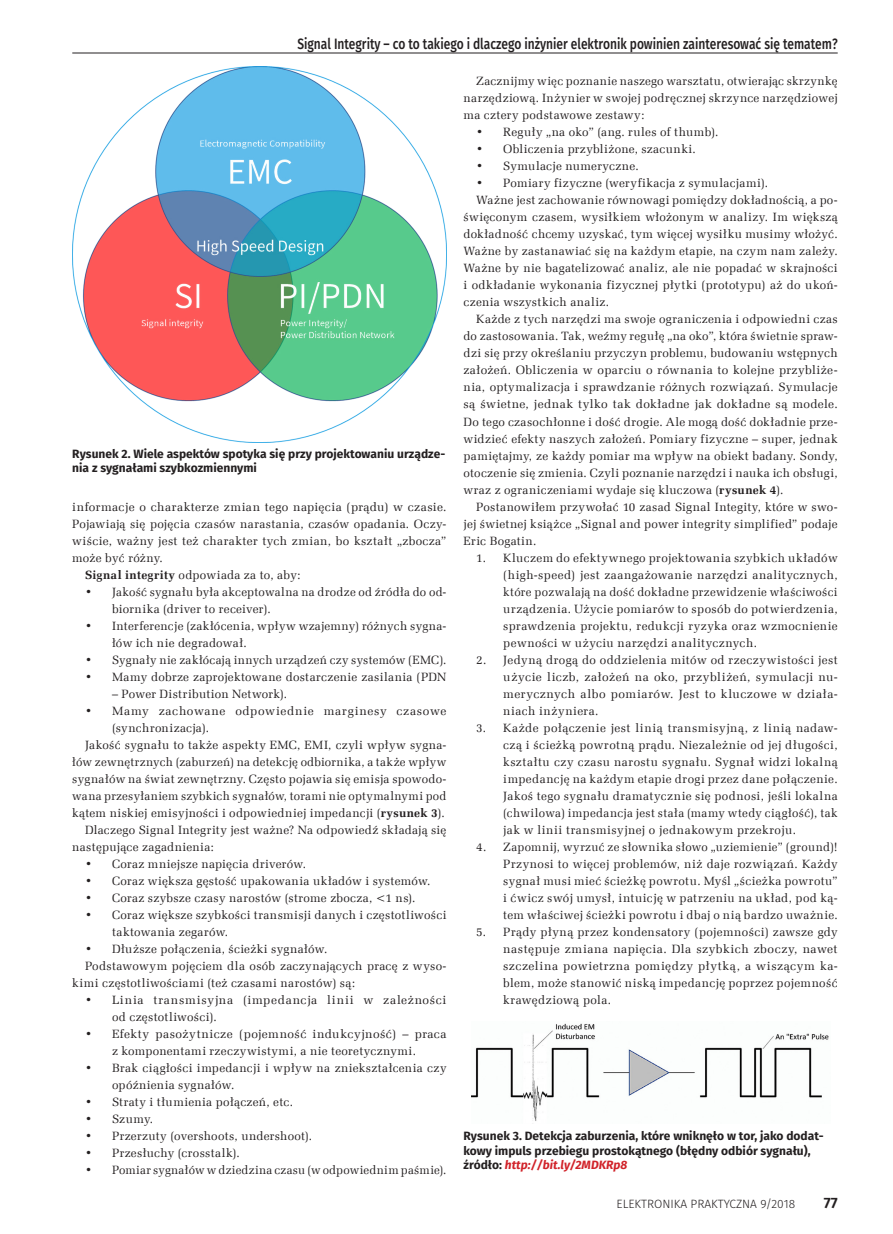
<style>
.page{position:relative;width:893px;height:1234px;background:#fff}
.page>*{position:absolute;margin:0;border:0;box-sizing:border-box;transform-origin:0 0}
.t1{font:500 15px "Fira Sans";color:#231f20;scale:.8 1}
.t2{font:600 15px "Fira Sans";color:#231f20}
._1_Body{font:12px/17px "Zapf Ellipt EU";letter-spacing:.03em;color:#231f20;text-align:justify}
._4_Podpis{font:700 12px/14.4px "Fira Sans";color:#231f20}
._1_Body-2{font:12px/17px "Zapf Ellipt EU";letter-spacing:.055em;color:#231f20}
._1_Body-3{font:12px/17px "Zapf Ellipt EU";letter-spacing:.05em;color:#231f20}
.t3{font:300 12px "Fira Sans";color:#231f20}
.s1{font-weight:700}
.s2{font-style:italic;color:#d1232a}
</style>
<div class="page">
<img style="left:72px;top:67px;width:374px;height:375px">
<hr style="left:72px;top:53px;width:766px;height:1px;background:#231f20">
<img style="left:471px;top:1023px;width:358px;height:98px">
<p class="t1" style="left:297px;top:32px;width:677px">Signal Integrity – co to takiego i dlaczego inżynier elektronik powinien zainteresować się tematem?</p>
<p class="_4_Podpis" style="left:72px;top:445px;width:374px">Rysunek 2. Wiele aspektów spotyka się przy projektowaniu urządze&shy;nia z sygnałami szybkozmiennymi</p>
<p class="_1_Body" style="left:72px;top:498px;width:376px">informacje o charakterze zmian tego napięcia (prądu) w czasie.<br>Pojawiają się pojęcia czasów narastania, czasów opadania. Oczy&shy;wiście, ważny jest też charakter tych zmian, bo kształt „zbocza” może być różny.</p>
<p class="_1_Body" style="left:85px;top:566px;width:217px"><span class="s1">Signal integrity</span> odpowiada za to, aby:</p>
<p class="_1_Body" style="left:112px;top:583px;width:336px;text-indent:-27px">• Jakość sygnału była akceptowalna na drodze od źródła do od&shy;biornika (driver to receiver).</p>
<p class="_1_Body" style="left:112px;top:617px;width:336px;text-indent:-27px">• Interferencje (zakłócenia, wpływ wzajemny) różnych sygna&shy;łów ich nie degradował.</p>
<p class="_1_Body" style="left:85px;top:651px;width:363px">• Sygnały nie zakłócają innych urządzeń czy systemów (EMC).</p>
<p class="_1_Body" style="left:85px;top:668px;width:363px">• Mamy dobrze zaprojektowane dostarczenie zasilania (PDN</p>
<p class="_1_Body" style="left:112px;top:685px;width:177px">– Power Distribution Network).</p>
<p class="_1_Body-3" style="left:112px;top:702px;width:336px;text-indent:-27px">• Mamy zachowane odpowiednie marginesy czasowe (synchronizacja).</p>
<p class="_1_Body" style="left:72px;top:736px;width:376px;text-indent:13px">Jakość sygnału to także aspekty EMC, EMI, czyli wpływ sygna&shy;łów zewnętrznych (zaburzeń) na detekcję odbiornika, a także wpływ sygnałów na świat zewnętrzny. Często pojawia się emisja spowodo&shy;wana przesyłaniem szybkich sygnałów, torami nie optymalnymi pod kątem niskiej emisyjności i odpowiedniej impedancji (<span class="s1">rysunek 3</span>).</p>
<p class="_1_Body" style="left:72px;top:821px;width:376px;text-indent:13px">Dlaczego Signal Integrity jest ważne? Na odpowiedź składają się następujące zagadnienia:</p>
<p class="_1_Body" style="left:85px;top:855px;width:222px">• Coraz mniejsze napięcia driverów.</p>
<p class="_1_Body" style="left:85px;top:872px;width:347px">• Coraz większa gęstość upakowania układów i systemów.</p>
<p class="_1_Body" style="left:85px;top:889px;width:332px">• Coraz szybsze czasy narostów (strome zbocza, &lt;1 ns).</p>
<p class="_1_Body" style="left:112px;top:906px;width:336px;text-indent:-27px">• Coraz większe szybkości transmisji danych i częstotliwości taktowania zegarów.</p>
<p class="_1_Body" style="left:85px;top:940px;width:244px">• Dłuższe połączenia, ścieżki sygnałów.</p>
<p class="_1_Body" style="left:72px;top:957px;width:376px;text-indent:13px">Podstawowym pojęciem dla osób zaczynających pracę z wyso&shy;kimi częstotliwościami (też czasami narostów) są:</p>
<p class="_1_Body-2" style="left:112px;top:991px;width:336px;text-indent:-27px">• Linia transmisyjna (impedancja linii w zależności od częstotliwości).</p>
<p class="_1_Body" style="left:85px;top:1025px;width:363px;text-align:center">• Efekty pasożytnicze (pojemność indukcyjność) – praca z komponentami rzeczywistymi, a nie teoretycznymi.</p>
<p class="_1_Body" style="left:112px;top:1059px;width:336px;text-indent:-27px">• Brak ciągłości impedancji i wpływ na zniekształcenia czy opóźnienia sygnałów.</p>
<p class="_1_Body" style="left:85px;top:1093px;width:210px">• Straty i tłumienia połączeń, etc.</p>
<p class="_1_Body" style="left:85px;top:1110px;width:70px">• Szumy.</p>
<p class="_1_Body" style="left:85px;top:1127px;width:229px">• Przerzuty (overshoots, undershoot).</p>
<p class="_1_Body" style="left:85px;top:1144px;width:156px">• Przesłuchy (crosstalk).</p>
<p class="_1_Body" style="left:85px;top:1161px;width:363px">• Pomiar sygnałów w dziedzina czasu (w odpowiednim paśmie).</p>
<p class="_1_Body" style="left:463px;top:73px;width:376px;text-indent:13px">Zacznijmy więc poznanie naszego warsztatu, otwierając skrzynkę narzędziową. Inżynier w swojej podręcznej skrzynce narzędziowej ma cztery podstawowe zestawy:</p>
<p class="_1_Body" style="left:476px;top:124px;width:244px">• Reguły „na oko” (ang. rules of thumb).</p>
<p class="_1_Body" style="left:476px;top:141px;width:221px">• Obliczenia przybliżone, szacunki.</p>
<p class="_1_Body" style="left:476px;top:158px;width:164px">• Symulacje numeryczne.</p>
<p class="_1_Body" style="left:476px;top:175px;width:293px">• Pomiary fizyczne (weryfikacja z symulacjami).</p>
<p class="_1_Body" style="left:463px;top:192px;width:376px;text-indent:13px">Ważne jest zachowanie równowagi pomiędzy dokładnością, a po&shy;święconym czasem, wysiłkiem włożonym w analizy. Im większą dokładność chcemy uzyskać, tym więcej wysiłku musimy włożyć.<br>Ważne by zastanawiać się na każdym etapie, na czym nam zależy.<br>Ważne by nie bagatelizować analiz, ale nie popadać w skrajności i odkładanie wykonania fizycznej płytki (prototypu) aż do ukoń&shy;czenia wszystkich analiz.</p>
<p class="_1_Body" style="left:463px;top:311px;width:376px;text-indent:13px">Każde z tych narzędzi ma swoje ograniczenia i odpowiedni czas do zastosowania. Tak, weźmy regułę „na oko”, która świetnie spraw&shy;dzi się przy określaniu przyczyn problemu, budowaniu wstępnych założeń. Obliczenia w oparciu o równania to kolejne przybliże&shy;nia, optymalizacja i sprawdzanie różnych rozwiązań. Symulacje są świetne, jednak tylko tak dokładne jak dokładne są modele.<br>Do tego czasochłonne i dość drogie. Ale mogą dość dokładnie prze&shy;widzieć efekty naszych założeń. Pomiary fizyczne – super, jednak pamiętajmy, ze każdy pomiar ma wpływ na obiekt badany. Sondy, otoczenie się zmienia. Czyli poznanie narzędzi i nauka ich obsługi, wraz z ograniczeniami wydaje się kluczowa (<span class="s1">rysunek 4</span>).</p>
<p class="_1_Body" style="left:463px;top:498px;width:376px;text-indent:13px">Postanowiłem przywołać 10 zasad Signal Integity, które w swo&shy;jej świetnej książce „Signal and power integrity simplified” podaje Eric Bogatin.</p>
<p class="_1_Body" style="left:503px;top:549px;width:336px;text-indent:-27px">1. Kluczem do efektywnego projektowania szybkich układów (high-speed) jest zaangażowanie narzędzi analitycznych, które pozwalają na dość dokładne przewidzenie właściwości urządzenia. Użycie pomiarów to sposób do potwierdzenia, sprawdzenia projektu, redukcji ryzyka oraz wzmocnienie pewności w użyciu narzędzi analitycznych.</p>
<p class="_1_Body" style="left:503px;top:651px;width:336px;text-indent:-27px">2. Jedyną drogą do oddzielenia mitów od rzeczywistości jest użycie liczb, założeń na oko, przybliżeń, symulacji nu&shy;merycznych albo pomiarów. Jest to kluczowe w działa&shy;niach inżyniera.</p>
<p class="_1_Body" style="left:503px;top:719px;width:336px;text-indent:-27px">3. Każde połączenie jest linią transmisyjną, z linią nadaw&shy;czą i ścieżką powrotną prądu. Niezależnie od jej długości, kształtu czy czasu narostu sygnału. Sygnał widzi lokalną impedancję na każdym etapie drogi przez dane połączenie.<br>Jakoś tego sygnału dramatycznie się podnosi, jeśli lokalna (chwilowa) impedancja jest stała (mamy wtedy ciągłość), tak jak w linii transmisyjnej o jednakowym przekroju.</p>
<p class="_1_Body" style="left:503px;top:838px;width:336px;text-indent:-27px">4. Zapomnij, wyrzuć ze słownika słowo „uziemienie” (ground)!<br>Przynosi to więcej problemów, niż daje rozwiązań. Każdy sygnał musi mieć ścieżkę powrotu. Myśl „ścieżka powrotu” i ćwicz swój umysł, intuicję w patrzeniu na układ, pod ką&shy;tem właściwej ścieżki powrotu i dbaj o nią bardzo uważnie.</p>
<p class="_1_Body" style="left:503px;top:923px;width:336px;text-indent:-27px">5. Prądy płyną przez kondensatory (pojemności) zawsze gdy następuje zmiana napięcia. Dla szybkich zboczy, nawet szczelina powietrzna pomiędzy płytką, a wiszącym ka&shy;blem, może stanowić niską impedancję poprzez pojemność krawędziową pola.</p>
<p class="_4_Podpis" style="left:463px;top:1127px;width:362px">Rysunek 3. Detekcja zaburzenia, które wniknęło w tor, jako dodat&shy;kowy impuls przebiegu prostokątnego (błędny odbiór sygnału), źródło: <span class="s2">http://bit.ly/2MDKRp8</span></p>
<p class="t3" style="left:617px;top:1195px;width:180px">ELEKTRONIKA PRAKTYCZNA 9/2018</p>
<p class="t2" style="left:824px;top:1190px;width:15px">77</p>
</div>
